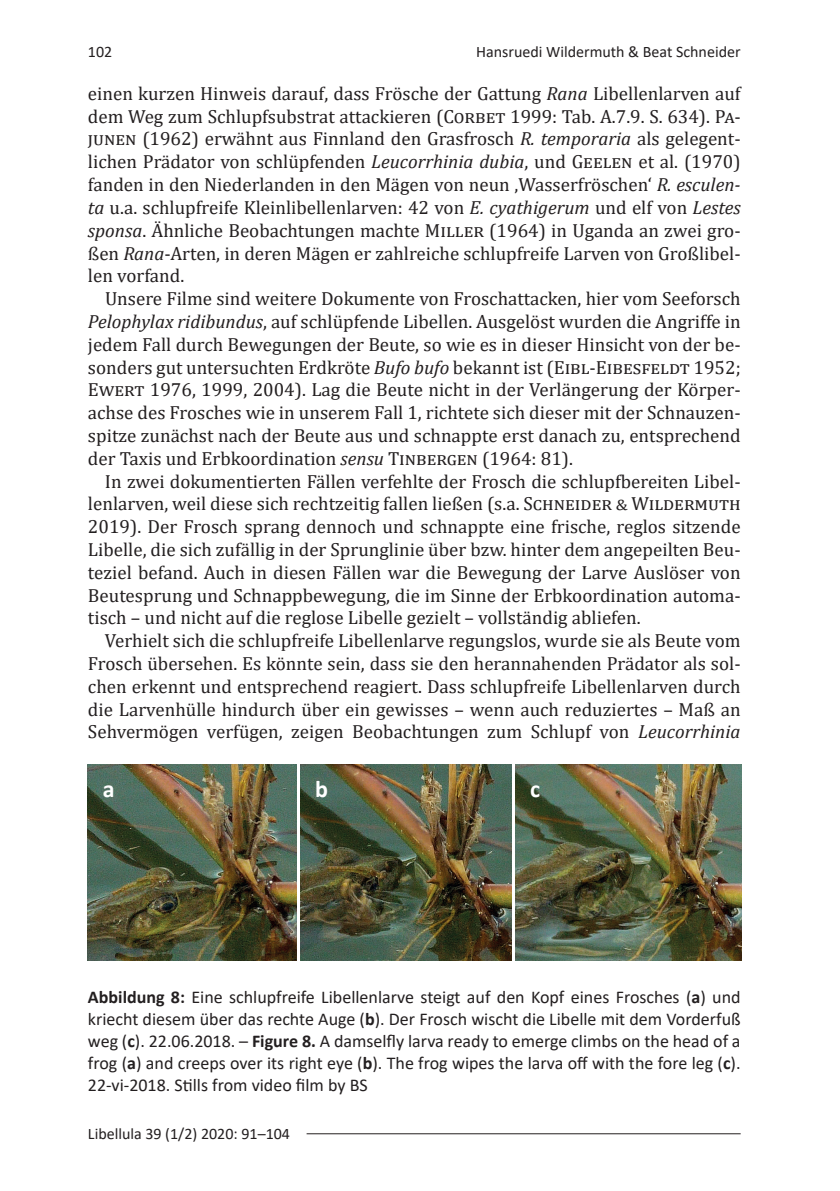
<style>
.page{position:relative;width:840px;height:1191px;background:#fff}
.page>*{position:absolute;margin:0;border:0;box-sizing:border-box;transform-origin:0 0}
.Tables_Figures{font:700 24px "Calibri";color:#fff}
.Fließtext{font:19px/22.8px "Cambria";color:#231f20;text-align:justify}
.Tables_Figures-2{font:18px/22px "Calibri";color:#231f20;text-align:justify}
.t1{font:16px "Calibri";color:#231f20}
.s1{font-style:italic}
.s2{font-weight:700}
</style>
<div class="page">
<hr style="left:306px;top:1133px;width:434px;height:1px;background:#231f20">
<img style="left:87px;top:765px;width:209px;height:195px">
<img style="left:301px;top:765px;width:210px;height:195px">
<img style="left:515px;top:765px;width:225px;height:195px">
<p class="t1" style="left:88px;top:41px;width:26px">102</p>
<p class="t1" style="left:476px;top:41px;width:266px">Hansruedi Wildermuth &amp; Beat Schneider</p>
<p class="Fließtext" style="left:88px;top:82px;width:653px">einen kurzen Hinweis darauf, dass Frösche der Gattung <span class="s1">Rana</span> Libellenlarven auf dem Weg zum Schlupfsubstrat attackieren (Corbet 1999: Tab. A.7.9. S. 634). Pa&shy;junen (1962) erwähnt aus Finnland den Grasfrosch <span class="s1">R. temporaria</span> als gelegent&shy;lichen Prädator von schlüpfenden <span class="s1">Leucorrhinia dubia</span>, und Geelen et al. (1970) fanden in den Niederlanden in den Mägen von neun ‚Wasserfröschen‘ <span class="s1">R. esculen&shy;ta</span> u.a. schlupfreife Kleinlibellenlarven: 42 von <span class="s1">E. cyathigerum</span> und elf von <span class="s1">Lestes sponsa</span>. Ähnliche Beobachtungen machte Miller (1964) in Uganda an zwei gro&shy;ßen <span class="s1">Rana</span>-Arten, in deren Mägen er zahlreiche schlupfreife Larven von Großlibel&shy;len vorfand.</p>
<p class="Fließtext" style="left:88px;top:287px;width:654px;text-indent:17px">Unsere Filme sind weitere Dokumente von Froschattacken, hier vom Seeforsch <span class="s1">Pelophylax ridibundus</span>, auf schlüpfende Libellen. Ausgelöst wurden die Angriffe in jedem Fall durch Bewegungen der Beute, so wie es in dieser Hinsicht von der be&shy;sonders gut untersuchten Erdkröte <span class="s1">Bufo bufo</span> bekannt ist (Eibl-Eibesfeldt 1952; Ewert 1976, 1999, 2004). Lag die Beute nicht in der Verlängerung der Körper&shy;achse des Frosches wie in unserem Fall 1, richtete sich dieser mit der Schnauzen&shy;spitze zunächst nach der Beute aus und schnappte erst danach zu, entsprechend der Taxis und Erbkoordination <span class="s1">sensu</span> Tinbergen (1964: 81).</p>
<p class="Fließtext" style="left:88px;top:469px;width:653px;text-indent:17px">In zwei dokumentierten Fällen verfehlte der Frosch die schlupfbereiten Libel&shy;lenlarven, weil diese sich rechtzeitig fallen ließen (s.a. Schneider &amp; Wildermuth 2019). Der Frosch sprang dennoch und schnappte eine frische, reglos sitzende Libelle, die sich zufällig in der Sprunglinie über bzw. hinter dem angepeilten Beu&shy;teziel befand. Auch in diesen Fällen war die Bewegung der Larve Auslöser von Beutesprung und Schnappbewegung, die im Sinne der Erbkoordination automa&shy;tisch – und nicht auf die reglose Libelle gezielt – vollständig abliefen.</p>
<p class="Fließtext" style="left:88px;top:629px;width:653px;text-indent:17px">Verhielt sich die schlupfreife Libellenlarve regungslos, wurde sie als Beute vom Frosch übersehen. Es könnte sein, dass sie den herannahenden Prädator als sol&shy;chen erkennt und entsprechend reagiert. Dass schlupfreife Libellenlarven durch die Larvenhülle hindurch über ein gewisses – wenn auch reduziertes – Maß an Sehvermögen verfügen, zeigen Beobachtungen zum Schlupf von <span class="s1">Leucorrhinia</span></p>
<p class="Tables_Figures" style="left:103px;top:772px;width:13px">a</p>
<p class="Tables_Figures" style="left:315px;top:772px;width:14px">b</p>
<p class="Tables_Figures" style="left:529px;top:772px;width:12px">c</p>
<p class="Tables_Figures-2" style="left:88px;top:985px;width:653px"><span class="s2">Abbildung 8:</span> Eine schlupfreife Libellenlarve steigt auf den Kopf eines Frosches (<span class="s2">a</span>) und kriecht diesem über das rechte Auge (<span class="s2">b</span>). Der Frosch wischt die Libelle mit dem Vorderfuß weg (<span class="s2">c</span>). 22.06.2018. – <span class="s2">Figure 8.</span> A damselfly larva ready to emerge climbs on the head of a frog (<span class="s2">a</span>) and creeps over its right eye (<span class="s2">b</span>). The frog wipes the larva off with the fore leg (<span class="s2">c</span>).<br>22-vi-2018. Stills from video film by BS</p>
<p class="t1" style="left:88px;top:1122px;width:203px">Libellula 39 (1/2) 2020: 91–104</p>
</div>
